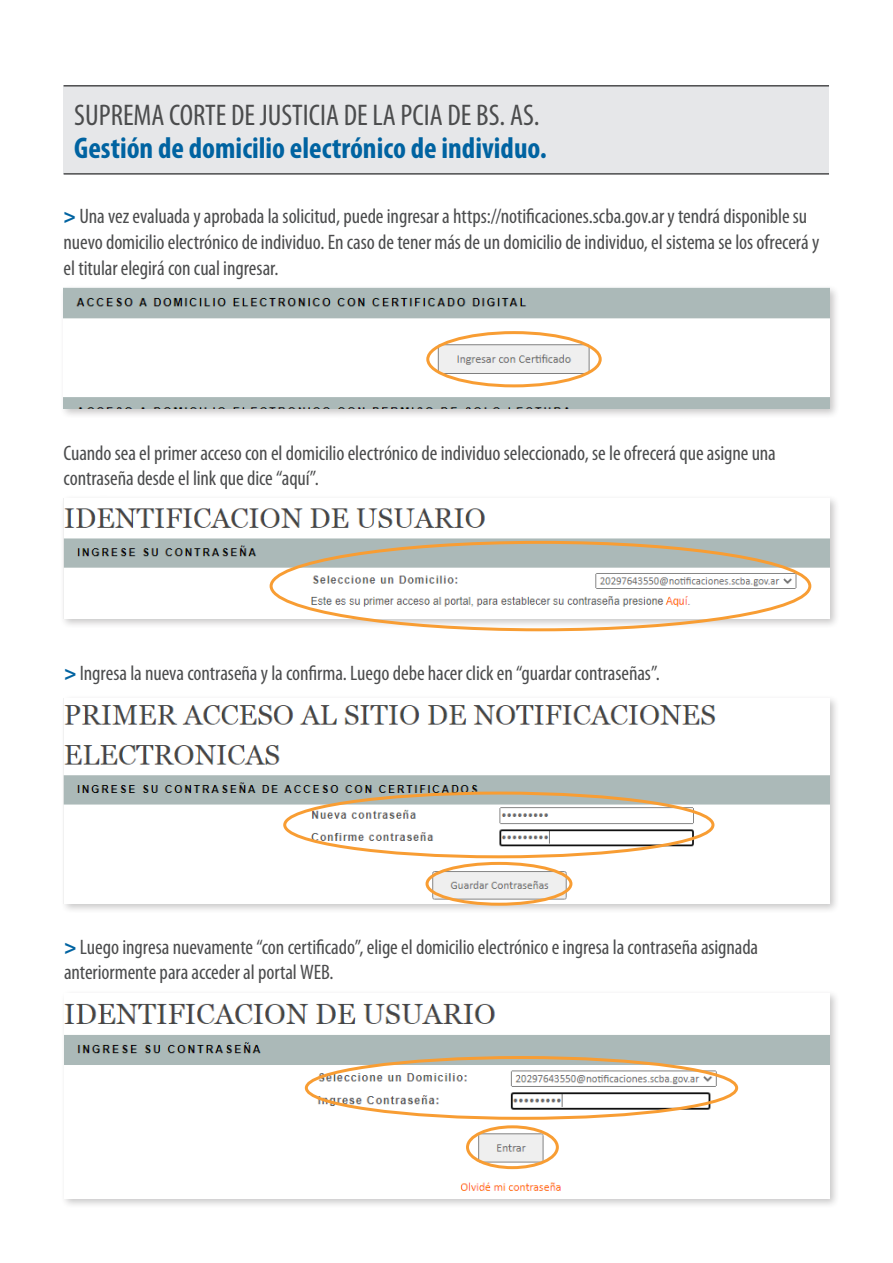
<style>
.page{position:relative;width:893px;height:1263px;background:#fff}
.page>*{position:absolute;margin:0;border:0;box-sizing:border-box;transform-origin:0 0}
.t1{font:700 condensed 30px "Myriad Pro";color:#0063a1}
.t2{font:condensed 30px "Myriad Pro";color:#4b4c4d}
.t3{font:condensed 21px/25.5px "Myriad Pro";letter-spacing:-.005em;color:#4b4c4d}
.s1{font-weight:900;color:#0063a1}
</style>
<div class="page">
<div style="left:60px;top:989px;width:780px;height:219px;background:#231f20;opacity:.25"></div>
<img style="left:64px;top:993px;width:766px;height:205px">
<div style="left:63px;top:85px;width:766px;height:88px;background:#e6e7e9"></div>
<hr style="left:64px;top:85px;width:765px;height:2px;background:#4b4c4d">
<hr style="left:64px;top:173px;width:765px;height:2px;background:#4b4c4d">
<div style="left:60px;top:284px;width:779px;height:135px;background:#231f20;opacity:.25"></div>
<img style="left:64px;top:288px;width:765px;height:121px">
<div style="left:60px;top:494px;width:779px;height:135px;background:#231f20;opacity:.25"></div>
<img style="left:64px;top:498px;width:765px;height:121px">
<div style="left:426px;top:331px;width:176px;height:56px;border:3px solid #f89d33;border-radius:50%"></div>
<div style="left:270px;top:541px;width:541px;height:90px;border:3px solid #f89d33;border-radius:50%"></div>
<div style="left:60px;top:694px;width:780px;height:219px;background:#231f20;opacity:.25"></div>
<img style="left:64px;top:698px;width:765px;height:205px">
<div style="left:283px;top:791px;width:431px;height:67px;border:3px solid #f89d33;border-radius:50%"></div>
<div style="left:305px;top:1056px;width:433px;height:64px;border:3px solid #f89d33;border-radius:50%"></div>
<div style="left:466px;top:1125px;width:93px;height:44px;border:3px solid #f89d33;border-radius:50%"></div>
<div style="left:426px;top:862px;width:146px;height:44px;border:3px solid #f89d33;border-radius:50%"></div>
<p class="t2" style="left:74px;top:96px;width:467px">SUPREMA CORTE DE JUSTICIA DE LA PCIA DE BS. AS.</p>
<p class="t1" style="left:74px;top:129px;width:474px">Gestión de domicilio electrónico de individuo.</p>
<p class="t3" style="left:64px;top:204px;width:757px"><span class="s1">&gt;</span> Una vez evaluada y aprobada la solicitud, puede ingresar a https://notificaciones.scba.gov.ar y tendrá disponible su nuevo domicilio electrónico de individuo. En caso de tener más de un domicilio de individuo, el sistema se los ofrecerá y el titular elegirá con cual ingresar.</p>
<p class="t3" style="left:64px;top:440px;width:714px">Cuando sea el primer acceso con el domicilio electrónico de individuo seleccionado, se le ofrecerá que asigne una contraseña desde el link que dice “aquí”.</p>
<p class="t3" style="left:64px;top:660px;width:597px"><span class="s1">&gt;</span> Ingresa la nueva contraseña y la confirma. Luego debe hacer click en “guardar contraseñas”.</p>
<p class="t3" style="left:64px;top:934px;width:696px"><span class="s1">&gt;</span> Luego ingresa nuevamente “con certificado”, elige el domicilio electrónico e ingresa la contraseña asignada anteriormente para acceder al portal WEB.</p>
</div>
